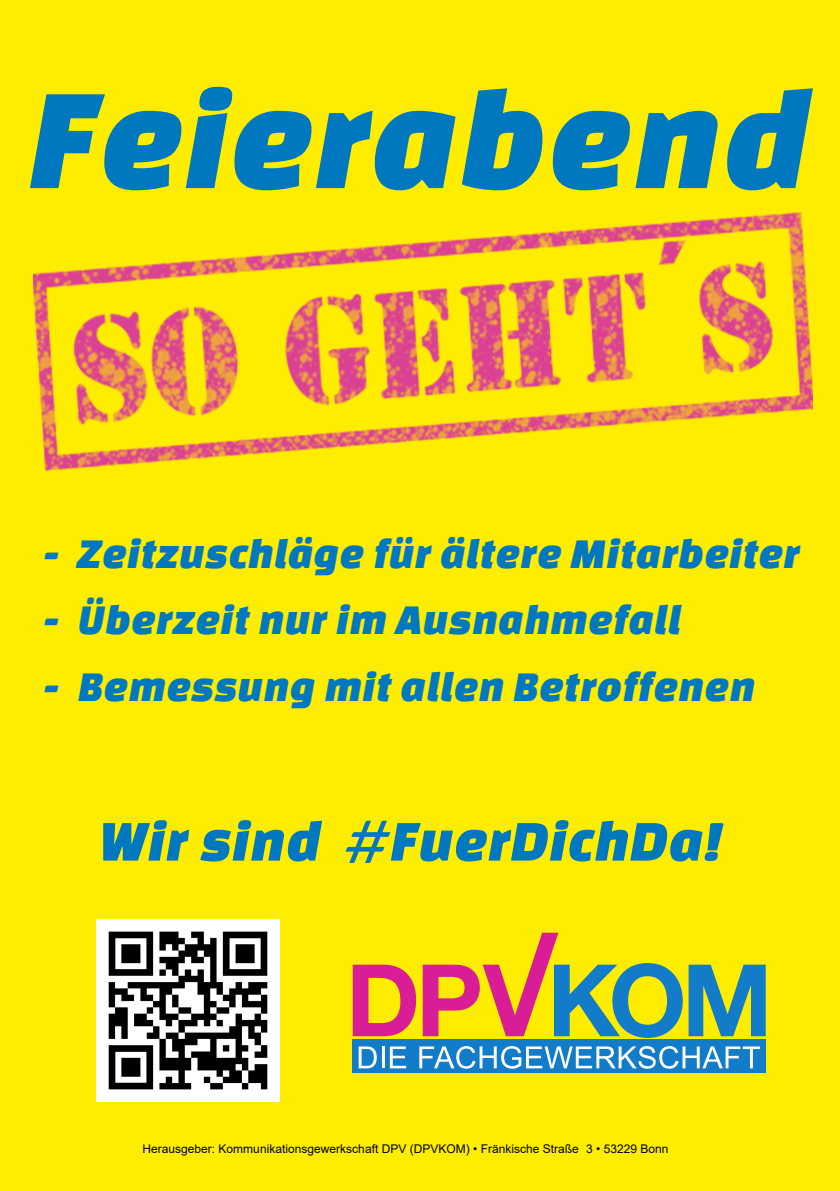
<style>
.page{position:relative;width:840px;height:1191px;background:#fff}
.page>*{position:absolute;margin:0;border:0;box-sizing:border-box;transform-origin:0 0}
.t1{font:italic 150px "Changa One";color:#0078c0}
.t2{font:italic 60px "Changa One";color:#0078c0}
.t3{font:italic 44px "Changa One";color:#0078c0}
.t4{font:12px "Arial";color:#000}
</style>
<div class="page">
<div style="left:0;top:0;width:839px;height:1191px;background:#ffed00"></div>
<svg style="left:352px;top:964px;width:64px;height:72px"></svg>
<svg style="left:422px;top:932px;width:260px;height:106px"></svg>
<svg style="left:688px;top:964px;width:77px;height:72px"></svg>
<div style="left:352px;top:1039px;width:413px;height:34px;background:#127cc9"></div>
<svg style="left:358px;top:1046px;width:18px;height:22px"></svg>
<hr style="left:381px;top:1046px;width:3px;height:22px;background:#fefefe">
<svg style="left:389px;top:1046px;width:17px;height:22px"></svg>
<svg style="left:419px;top:1046px;width:340px;height:22px"></svg>
<img style="left:33px;top:212px;width:781px;height:260px">
<img style="left:97px;top:919px;width:182px;height:183px">
<h1 class="t1" style="left:29px;top:56px;width:783px">Feierabend</h1>
<p class="t3" style="left:44px;top:529px;width:757px">- Zeitzuschläge für ältere Mitarbeiter</p>
<p class="t3" style="left:44px;top:595px;width:638px">- Überzeit nur im Ausnahmefall</p>
<p class="t3" style="left:44px;top:662px;width:712px">- Bemessung mit allen Betroffenen</p>
<h2 class="t2" style="left:100px;top:807px;width:625px">Wir sind #FuerDichDa!</h2>
<p class="t4" style="left:142px;top:1143px;width:527px">Herausgeber: Kommunikationsgewerkschaft DPV (DPVKOM) • Fränkische Straße 3 • 53229 Bonn</p>
</div>
